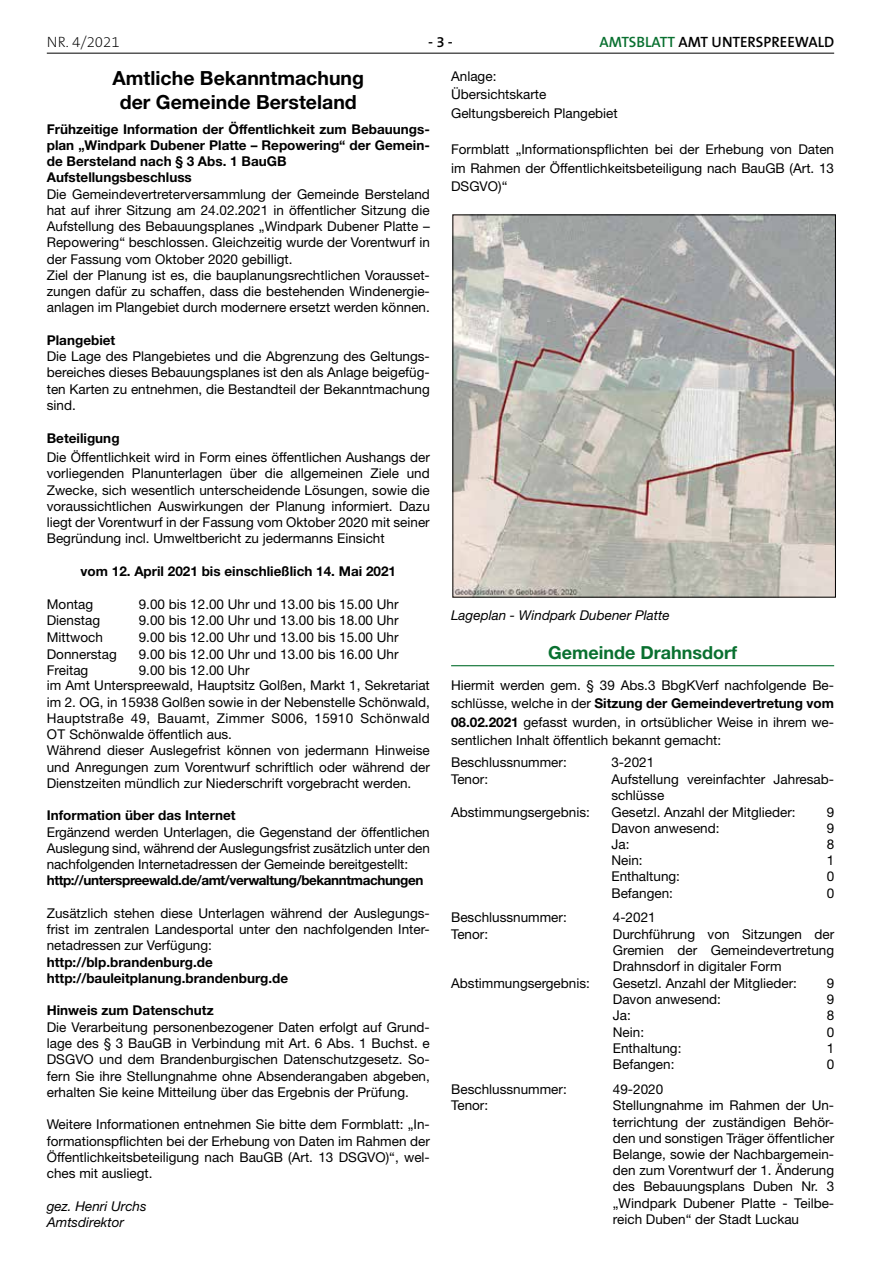
<style>
.page{position:relative;width:881px;height:1263px;background:#fff}
.page>*{position:absolute;margin:0;border:0;box-sizing:border-box;transform-origin:0 0}
.t1{font:700 19.5px/23.4px "Helvetica Neue LT";color:#000;text-align:center}
.t2{font:700 18px "Helvetica Neue LT";color:#097030}
.t3{font:600 15px "The Sans B6";color:#000}
.t4{font:200 15px "The Sans B2";color:#000}
.t5{font:13.5px/16.2px "Helvetica Neue LT";color:#000;text-align:justify}
.t6{font:700 13.5px/16.2px "Helvetica Neue LT";color:#000}
.t7{font:700 13.5px "Helvetica Neue LT";letter-spacing:-.03em;color:#000}
.t8{font:italic 13.5px/16.2px "Helvetica Neue LT";color:#000}
.s1{color:#097030}
.s2{font-weight:700}
</style>
<div class="page">
<hr style="left:47px;top:53px;width:786px;height:1px;background:#000">
<hr style="left:451px;top:665px;width:382px;height:1px;background:#097030">
<img style="left:454px;top:217px;width:379px;height:378px">
<p class="t4" style="left:47px;top:34px;width:74px">NR. 4/2021</p>
<p class="t3" style="left:428px;top:34px;width:26px">- 3 -</p>
<p class="t3" style="left:599px;top:34px;width:236px"><span class="s1">AMTSBLATT</span> AMT UNTERSPREEWALD</p>
<h1 class="t1" style="left:112px;top:66px;width:253px">Amtliche Bekanntmachung der Gemeinde Bersteland</h1>
<p class="t6" style="left:47px;top:120px;width:384px">Frühzeitige Information der Öffentlichkeit zum Bebauungs&shy;plan „Windpark Dubener Platte – Repowering“ der Gemein&shy;de Bersteland nach § 3 Abs. 1 BauGB Aufstellungsbeschluss</p>
<p class="t5" style="left:47px;top:186px;width:384px;text-align:left">Die Gemeindevertreterversammlung der Gemeinde Bersteland hat auf ihrer Sitzung am 24.02.2021 in öffentlicher Sitzung die Aufstellung des Bebauungsplanes „Windpark Dubener Platte – Repowering“ beschlossen. Gleichzeitig wurde der Vorentwurf in der Fassung vom Oktober 2020 gebilligt.<br>Ziel der Planung ist es, die bauplanungsrechtlichen Vorausset&shy;zungen dafür zu schaffen, dass die bestehenden Windenergie&shy;anlagen im Plangebiet durch modernere ersetzt werden können.</p>
<p class="t6" style="left:47px;top:332px;width:70px">Plangebiet</p>
<p class="t5" style="left:47px;top:348px;width:384px">Die Lage des Plangebietes und die Abgrenzung des Geltungs&shy;bereiches dieses Bebauungsplanes ist den als Anlage beigefüg&shy;ten Karten zu entnehmen, die Bestandteil der Bekanntmachung sind.</p>
<p class="t6" style="left:47px;top:429px;width:74px">Beteiligung</p>
<p class="t5" style="left:47px;top:449px;width:384px">Die Öffentlichkeit wird in Form eines öffentlichen Aushangs der vorliegenden Planunterlagen über die allgemeinen Ziele und Zwecke, sich wesentlich unterscheidende Lösungen, sowie die voraussichtlichen Auswirkungen der Planung informiert. Dazu liegt der Vorentwurf in der Fassung vom Oktober 2020 mit seiner Begründung incl. Umweltbericht zu jedermanns Einsicht</p>
<p class="t6" style="left:81px;top:563px;width:317px">vom 12. April 2021 bis einschließlich 14. Mai 2021</p>
<p class="t5" style="left:47px;top:596px;width:48px">Montag</p>
<p class="t5" style="left:139px;top:596px;width:261px">9.00 bis 12.00 Uhr und 13.00 bis 15.00 Uhr</p>
<p class="t5" style="left:47px;top:612px;width:55px">Dienstag</p>
<p class="t5" style="left:139px;top:612px;width:261px">9.00 bis 12.00 Uhr und 13.00 bis 18.00 Uhr</p>
<p class="t5" style="left:47px;top:629px;width:57px">Mittwoch</p>
<p class="t5" style="left:139px;top:629px;width:261px">9.00 bis 12.00 Uhr und 13.00 bis 15.00 Uhr</p>
<p class="t5" style="left:47px;top:645px;width:72px">Donnerstag</p>
<p class="t5" style="left:139px;top:645px;width:261px">9.00 bis 12.00 Uhr und 13.00 bis 16.00 Uhr</p>
<p class="t5" style="left:47px;top:662px;width:43px">Freitag</p>
<p class="t5" style="left:451px;top:67px;width:168px;line-height:18.5px;text-align:left">Anlage:<br>Übersichtskarte<br>Geltungsbereich Plangebiet</p>
<p class="t5" style="left:451px;top:140px;width:384px;line-height:18.5px">Formblatt „Informationspflichten bei der Erhebung von Daten im Rahmen der Öffentlichkeitsbeteiligung nach BauGB (Art. 13<br>DSGVO)“</p>
<p class="t8" style="left:451px;top:607px;width:220px">Lageplan - Windpark Dubener Platte</p>
<h2 class="t2" style="left:548px;top:641px;width:190px">Gemeinde Drahnsdorf</h2>
<p class="t5" style="left:451px;top:676px;width:384px;line-height:18.5px">Hiermit werden gem. § 39 Abs.3 BbgKVerf nachfolgende Be&shy;schlüsse, welche in der <span class="s2">Sitzung der Gemeindevertretung vom 08.02.2021</span> gefasst wurden, in ortsüblicher Weise in ihrem we&shy;sentlichen Inhalt öffentlich bekannt gemacht:</p>
<p class="t5" style="left:451px;top:754px;width:117px">Beschlussnummer:</p>
<p class="t5" style="left:611px;top:754px;width:44px">3-2021</p>
<p class="t5" style="left:451px;top:771px;width:39px">Tenor:</p>
<p class="t5" style="left:611px;top:771px;width:224px">Aufstellung vereinfachter Jahresab&shy;schlüsse</p>
<p class="t5" style="left:451px;top:803px;width:140px">Abstimmungsergebnis:</p>
<p class="t5" style="left:611px;top:803px;width:185px">Gesetzl. Anzahl der Mitglieder:</p>
<p class="t5" style="left:826px;top:803px;width:9px">9</p>
<p class="t5" style="left:611px;top:820px;width:110px">Davon anwesend:</p>
<p class="t5" style="left:826px;top:820px;width:9px">9</p>
<p class="t5" style="left:611px;top:836px;width:20px">Ja:</p>
<p class="t5" style="left:826px;top:836px;width:9px">8</p>
<p class="t5" style="left:611px;top:852px;width:33px">Nein:</p>
<p class="t5" style="left:826px;top:852px;width:9px">1</p>
<p class="t5" style="left:611px;top:868px;width:70px">Enthaltung:</p>
<p class="t5" style="left:826px;top:868px;width:9px">0</p>
<p class="t5" style="left:611px;top:884px;width:63px">Befangen:</p>
<p class="t5" style="left:826px;top:884px;width:9px">0</p>
<p class="t5" style="left:451px;top:909px;width:117px">Beschlussnummer:</p>
<p class="t5" style="left:612px;top:909px;width:44px">4-2021</p>
<p class="t5" style="left:451px;top:926px;width:39px">Tenor:</p>
<p class="t5" style="left:612px;top:926px;width:223px">Durchführung von Sitzungen der Gremien der Gemeindevertretung Drahnsdorf in digitaler Form</p>
<p class="t5" style="left:451px;top:975px;width:140px">Abstimmungsergebnis:</p>
<p class="t5" style="left:612px;top:975px;width:185px">Gesetzl. Anzahl der Mitglieder:</p>
<p class="t5" style="left:826px;top:975px;width:9px">9</p>
<p class="t5" style="left:612px;top:991px;width:110px">Davon anwesend:</p>
<p class="t5" style="left:826px;top:991px;width:9px">9</p>
<p class="t5" style="left:612px;top:1007px;width:20px">Ja:</p>
<p class="t5" style="left:826px;top:1007px;width:9px">8</p>
<p class="t5" style="left:612px;top:1023px;width:33px">Nein:</p>
<p class="t5" style="left:826px;top:1023px;width:9px">0</p>
<p class="t5" style="left:612px;top:1040px;width:70px">Enthaltung:</p>
<p class="t5" style="left:826px;top:1040px;width:9px">1</p>
<p class="t5" style="left:612px;top:1056px;width:63px">Befangen:</p>
<p class="t5" style="left:826px;top:1056px;width:9px">0</p>
<p class="t5" style="left:451px;top:1081px;width:117px">Beschlussnummer:</p>
<p class="t5" style="left:612px;top:1081px;width:52px">49-2020</p>
<p class="t5" style="left:451px;top:1097px;width:39px">Tenor:</p>
<p class="t5" style="left:612px;top:1097px;width:223px">Stellungnahme im Rahmen der Un&shy;terrichtung der zuständigen Behör&shy;den und sonstigen Träger öffentlicher Belange, sowie der Nachbargemein&shy;den zum Vorentwurf der 1. Änderung des Bebauungsplans Duben Nr. 3 „Windpark Dubener Platte - Teilbe&shy;reich Duben“ der Stadt Luckau</p>
<p class="t5" style="left:47px;top:662px;width:384px;text-align:left;text-indent:92px">9.00 bis 12.00 Uhr<br>im Amt Unterspreewald, Hauptsitz Golßen, Markt 1, Sekretariat im 2. OG, in 15938 Golßen sowie in der Nebenstelle Schönwald, Hauptstraße 49, Bauamt, Zimmer S006, 15910 Schönwald OT Schönwalde öffentlich aus.<br>Während dieser Auslegefrist können von jedermann Hinweise und Anregungen zum Vorentwurf schriftlich oder während der Dienstzeiten mündlich zur Niederschrift vorgebracht werden.</p>
<p class="t6" style="left:47px;top:807px;width:190px">Information über das Internet</p>
<p class="t5" style="left:47px;top:823px;width:384px">Ergänzend werden Unterlagen, die Gegenstand der öffentlichen Auslegung sind, während der Auslegungsfrist zusätzlich unter den nachfolgenden Internetadressen der Gemeinde bereitgestellt:</p>
<p class="t7" style="left:47px;top:872px;width:378px">http://unterspreewald.de/amt/verwaltung/bekanntmachungen</p>
<p class="t5" style="left:47px;top:905px;width:384px">Zusätzlich stehen diese Unterlagen während der Auslegungs&shy;frist im zentralen Landesportal unter den nachfolgenden Inter&shy;netadressen zur Verfügung:</p>
<p class="t6" style="left:47px;top:953px;width:243px">http://blp.brandenburg.de http://bauleitplanung.brandenburg.de</p>
<p class="t6" style="left:47px;top:1002px;width:168px">Hinweis zum Datenschutz</p>
<p class="t5" style="left:47px;top:1019px;width:384px">Die Verarbeitung personenbezogener Daten erfolgt auf Grund&shy;lage des § 3 BauGB in Verbindung mit Art. 6 Abs. 1 Buchst. e DSGVO und dem Brandenburgischen Datenschutzgesetz. So&shy;fern Sie ihre Stellungnahme ohne Absenderangaben abgeben, erhalten Sie keine Mitteilung über das Ergebnis der Prüfung.</p>
<p class="t5" style="left:47px;top:1116px;width:384px">Weitere Informationen entnehmen Sie bitte dem Formblatt: „In&shy;formationspflichten bei der Erhebung von Daten im Rahmen der Öffentlichkeitsbeteiligung nach BauGB (Art. 13 DSGVO)“, wel&shy;ches mit ausliegt.</p>
<p class="t8" style="left:47px;top:1197px;width:101px">gez. Henri Urchs<br>Amtsdirektor</p>
</div>
